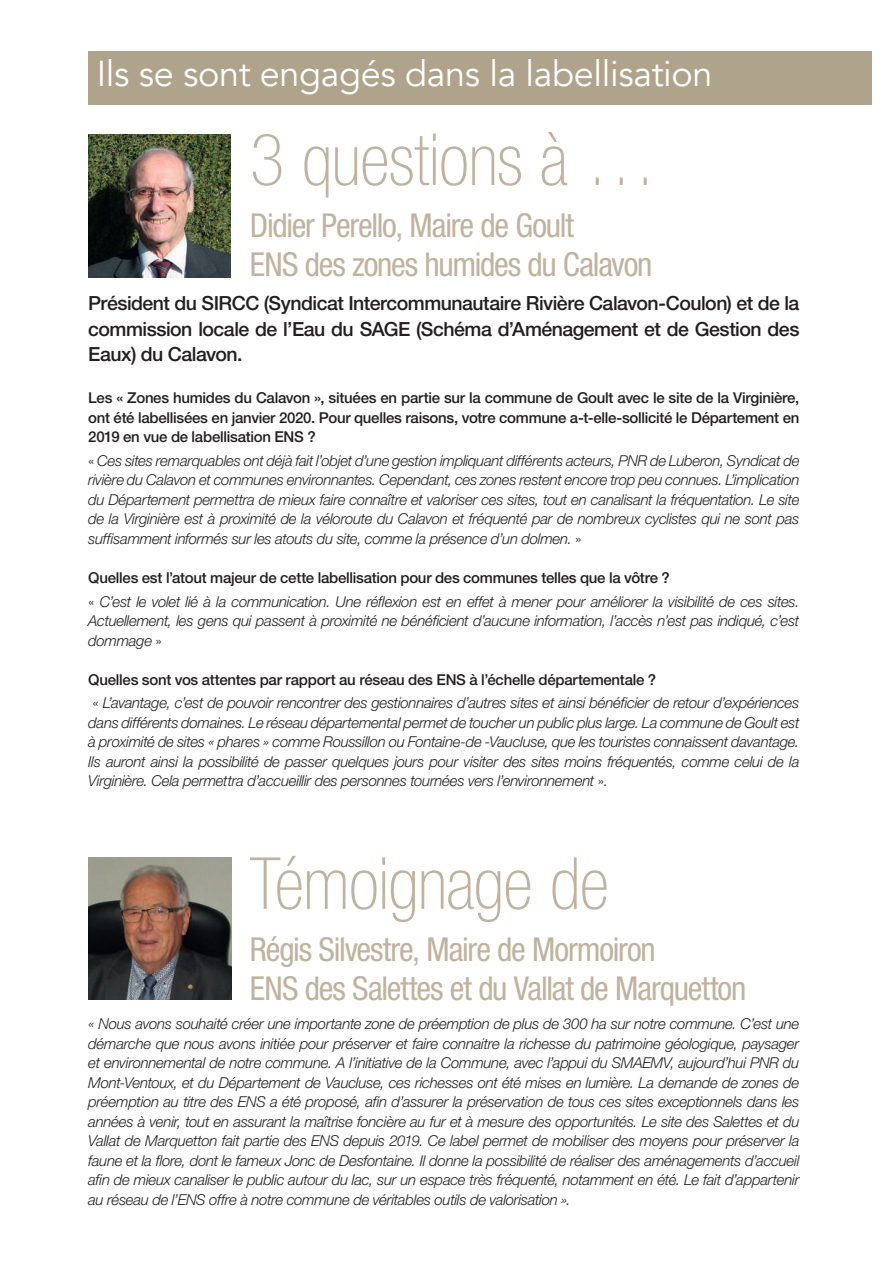
<style>
.page{position:relative;width:893px;height:1263px;background:#fff}
.page>*{position:absolute;margin:0;border:0;box-sizing:border-box;transform-origin:0 0}
.t1{font:100 condensed 72px "Helvetica Neue LT Std";letter-spacing:-.01em;color:#c0b39e}
.t2{font:36px "Avenir";letter-spacing:-.01em;color:#fff}
.t3{font:condensed 33px/39px "Helvetica Neue LT Std";letter-spacing:-.035em;color:#c0b39e}
.t4{font:500 19.5px/25.5px "Helvetica Neue LT Std";letter-spacing:-.025em;color:#231f20;text-align:justify}
.t5{font:italic 300 15px/19.5px "Helvetica Neue LT Std";letter-spacing:-.02em;color:#231f20;text-align:justify}
.t6{font:500 15px/19.5px "Helvetica Neue LT Std";letter-spacing:-.02em;color:#231f20;text-align:justify}
.s1{font-style:normal}
.s2{font-weight:500;font-style:normal}
</style>
<div class="page">
<div style="left:88px;top:51px;width:784px;height:54px;background:#b0a38b"></div>
<img style="left:88px;top:135px;width:143px;height:142px">
<img style="left:89px;top:857px;width:142px;height:143px">
<h2 class="t2" style="left:97px;top:52px;width:617px">Ils se sont engagés dans la labellisation</h2>
<h1 class="t1" style="left:250px;top:119px;width:409px">3 questions à …</h1>
<h3 class="t3" style="left:250px;top:205px;width:404px">Didier Perello, Maire de Goult<br>ENS des zones humides du Calavon</h3>
<h3 class="t4" style="left:88px;top:290px;width:713px">Président du SIRCC (Syndicat Intercommunautaire Rivière Calavon-Coulon) et de la commission locale de l’Eau du SAGE (Schéma d’Aménagement et de Gestion des Eaux) du Calavon.</h3>
<p class="t6" style="left:88px;top:388px;width:713px">Les « Zones humides du Calavon », situées en partie sur la commune de Goult avec le site de la Virginière, ont été labellisées en janvier 2020. Pour quelles raisons, votre commune a-t-elle-sollicité le Département en 2019 en vue de labellisation ENS ?</p>
<p class="t5" style="left:88px;top:451px;width:713px"><span class="s1">«</span> Ces sites remarquables ont déjà fait l’objet d’une gestion impliquant différents acteurs, PNR de Luberon, Syndicat de rivière du Calavon et communes environnantes. Cependant, ces zones restent encore trop peu connues. L’implication du Département permettra de mieux faire connaître et valoriser ces sites, tout en canalisant la fréquentation. Le site de la Virginière est à proximité de la véloroute du Calavon et fréquenté par de nombreux cyclistes qui ne sont pas suffisamment informés sur les atouts du site, comme la présence d’un dolmen. <span class="s1">»</span></p>
<p class="t5" style="left:88px;top:566px;width:713px;line-height:23.7px"><span class="s2">Quelles est l’atout majeur de cette labellisation pour des communes telles que la vôtre ?<br></span><span class="s1">«</span> C’est le volet lié à la communication. Une réflexion est en effet à mener pour améliorer la visibilité de ces sites.</p>
<p class="t5" style="left:88px;top:611px;width:713px">Actuellement, les gens qui passent à proximité ne bénéficient d’aucune information, l’accès n’est pas indiqué, c’est dommage <span class="s1">»</span></p>
<p class="t5" style="left:88px;top:667px;width:713px;line-height:23.7px"><span class="s2">Quelles sont vos attentes par rapport au réseau des ENS à l’échelle départementale ?<br></span><span class="s1">«</span> L’avantage, c’est de pouvoir rencontrer des gestionnaires d’autres sites et ainsi bénéficier de retour d’expériences</p>
<p class="t5" style="left:88px;top:713px;width:713px">dans différents domaines. Le réseau départemental permet de toucher un public plus large. La commune de Goult est à proximité de sites « phares » comme Roussillon ou Fontaine-de -Vaucluse, que les touristes connaissent davantage.<br>Ils auront ainsi la possibilité de passer quelques jours pour visiter des sites moins fréquentés, comme celui de la Virginière. Cela permettra d’accueillir des personnes tournées vers l’environnement <span class="s1">».</span></p>
<h1 class="t1" style="left:250px;top:843px;width:360px">Témoignage de</h1>
<h3 class="t3" style="left:250px;top:929px;width:498px">Régis Silvestre, Maire de Mormoiron<br>ENS des Salettes et du Vallat de Marquetton</h3>
<p class="t5" style="left:88px;top:1014px;width:713px">« Nous avons souhaité créer une importante zone de préemption de plus de 300 ha sur notre commune. C’est une démarche que nous avons initiée pour préserver et faire connaitre la richesse du patrimoine géologique, paysager et environnemental de notre commune. A l’initiative de la Commune, avec l’appui du SMAEMV, aujourd’hui PNR du Mont-Ventoux, et du Département de Vaucluse, ces richesses ont été mises en lumière. La demande de zones de préemption au titre des ENS a été proposé, afin d’assurer la préservation de tous ces sites exceptionnels dans les années à venir, tout en assurant la maîtrise foncière au fur et à mesure des opportunités. Le site des Salettes et du Vallat de Marquetton fait partie des ENS depuis 2019. Ce label permet de mobiliser des moyens pour préserver la faune et la flore, dont le fameux Jonc de Desfontaine. Il donne la possibilité de réaliser des aménagements d’accueil afin de mieux canaliser le public autour du lac, sur un espace très fréquenté, notamment en été. Le fait d’appartenir au réseau de l’ENS offre à notre commune de véritables outils de valorisation ».</p>
</div>
